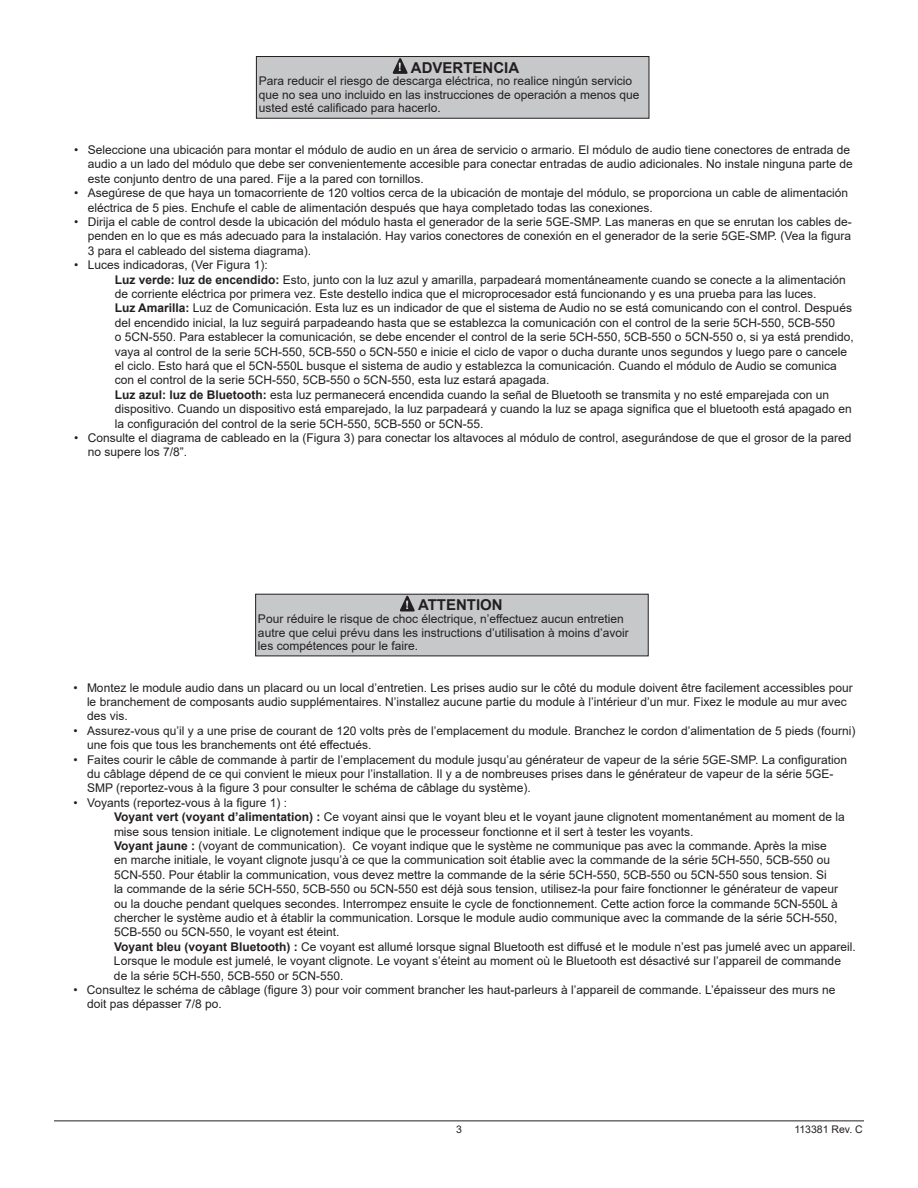
<style>
.page{position:relative;width:918px;height:1188px;background:#fff}
.page>*{position:absolute;margin:0;border:0;box-sizing:border-box;transform-origin:0 0}
.t1{font:700 15px "Arial";color:#231f20}
.t2{font:12px/14.4px "Arial";color:#231f20}
.t3{font:10.5px "Arial";color:#231f20}
.s1{font-size:11.55px;color:#fff}
.s2{font-weight:700}
</style>
<div class="page">
<hr style="left:54px;top:1120px;width:810px;height:1px;background:#231f20">
<div style="left:256px;top:57px;width:393px;height:61px;background:#c7c8ca"></div>
<div style="left:256px;top:56px;width:393px;height:62px;border:1px solid #231f20"></div>
<svg style="left:393px;top:58px;width:14px;height:16px"></svg>
<div style="left:256px;top:594px;width:392px;height:62px;background:#c7c8ca"></div>
<div style="left:255px;top:594px;width:393px;height:62px;border:1px solid #231f20"></div>
<svg style="left:400px;top:596px;width:15px;height:15px"></svg>
<p class="t1" style="left:398px;top:57px;width:122px"><span class="s1">!</span> ADVERTENCIA</p>
<p class="t2" style="left:259px;top:74px;width:382px;line-height:13.5px">Para reducir el riesgo de descarga eléctrica, no realice ningún servicio que no sea uno incluido en las instrucciones de operación a menos que usted esté calificado para hacerlo.</p>
<p class="t2" style="left:88px;top:143px;width:767px;text-indent:-14px">• Seleccione una ubicación para montar el módulo de audio en un área de servicio o armario. El módulo de audio tiene conectores de entrada de audio a un lado del módulo que debe ser convenientemente accesible para conectar entradas de audio adicionales. No instale ninguna parte de este conjunto dentro de una pared. Fije a la pared con tornillos.</p>
<p class="t2" style="left:88px;top:186px;width:762px;text-indent:-14px">• Asegúrese de que haya un tomacorriente de 120 voltios cerca de la ubicación de montaje del módulo, se proporciona un cable de alimentación eléctrica de 5 pies. Enchufe el cable de alimentación después que haya completado todas las conexiones.</p>
<p class="t2" style="left:88px;top:215px;width:766px;text-align:justify;text-indent:-13px">• Dirija el cable de control desde la ubicación del módulo hasta el generador de la serie 5GE-SMP. Las maneras en que se enrutan los cables de&shy;penden en lo que es más adecuado para la instalación. Hay varios conectores de conexión en el generador de la serie 5GE-SMP. (Vea la figura 3 para el cableado del sistema diagrama).</p>
<p class="t2" style="left:115px;top:258px;width:740px;text-indent:-40px">• Luces indicadoras, (Ver Figura 1):<br><span class="s2">Luz verde: luz de encendido:</span> Esto, junto con la luz azul y amarilla, parpadeará momentáneamente cuando se conecte a la alimentación de corriente eléctrica por primera vez. Este destello indica que el microprocesador está funcionando y es una prueba para las luces.<br><span class="s2">Luz Amarilla:</span> Luz de Comunicación. Esta luz es un indicador de que el sistema de Audio no se está comunicando con el control. Después del encendido inicial, la luz seguirá parpadeando hasta que se establezca la comunicación con el control de la serie 5CH-550, 5CB-550<br>o 5CN-550. Para establecer la comunicación, se debe encender el control de la serie 5CH-550, 5CB-550 o 5CN-550 o, si ya está prendido, vaya al control de la serie 5CH-550, 5CB-550 o 5CN-550 e inicie el ciclo de vapor o ducha durante unos segundos y luego pare o cancele el ciclo. Esto hará que el 5CN-550L busque el sistema de audio y establezca la comunicación. Cuando el módulo de Audio se comunica con el control de la serie 5CH-550, 5CB-550 o 5CN-550, esta luz estará apagada.<br><span class="s2">Luz azul: luz de Bluetooth:</span> esta luz permanecerá encendida cuando la señal de Bluetooth se transmita y no esté emparejada con un dispositivo. Cuando un dispositivo está emparejado, la luz parpadeará y cuando la luz se apaga significa que el bluetooth está apagado en la configuración del control de la serie 5CH-550, 5CB-550 or 5CN-55.</p>
<p class="t2" style="left:88px;top:431px;width:765px;text-indent:-14px">• Consulte el diagrama de cableado en la (Figura 3) para conectar los altavoces al módulo de control, asegurándose de que el grosor de la pared no supere los 7/8”.</p>
<p class="t1" style="left:405px;top:594px;width:99px"><span class="s1">!</span> ATTENTION</p>
<p class="t2" style="left:258px;top:612px;width:372px;line-height:13.5px">Pour réduire le risque de choc électrique, n’effectuez aucun entretien autre que celui prévu dans les instructions d’utilisation à moins d’avoir les compétences pour le faire.</p>
<p class="t2" style="left:87px;top:680px;width:767px;text-indent:-14px">• Montez le module audio dans un placard ou un local d’entretien. Les prises audio sur le côté du module doivent être facilement accessibles pour le branchement de composants audio supplémentaires. N’installez aucune partie du module à l’intérieur d’un mur. Fixez le module au mur avec des vis.</p>
<p class="t2" style="left:87px;top:723px;width:770px;text-indent:-14px">• Assurez-vous qu’il y a une prise de courant de 120 volts près de l’emplacement du module. Branchez le cordon d’alimentation de 5 pieds (fourni) une fois que tous les branchements ont été effectués.</p>
<p class="t2" style="left:87px;top:752px;width:762px;text-indent:-14px">• Faites courir le câble de commande à partir de l’emplacement du module jusqu’au générateur de vapeur de la série 5GE-SMP. La configuration du câblage dépend de ce qui convient le mieux pour l’installation. Il y a de nombreuses prises dans le générateur de vapeur de la série 5GE-<br>SMP (reportez-vous à la figure 3 pour consulter le schéma de câblage du système).</p>
<p class="t2" style="left:114px;top:795px;width:743px;text-indent:-40px">• Voyants (reportez-vous à la figure 1) :<br><span class="s2">Voyant vert (voyant d’alimentation) :</span> Ce voyant ainsi que le voyant bleu et le voyant jaune clignotent momentanément au moment de la mise sous tension initiale. Le clignotement indique que le processeur fonctionne et il sert à tester les voyants.<br><span class="s2">Voyant jaune :</span> (voyant de communication). Ce voyant indique que le système ne communique pas avec la commande. Après la mise<br>en marche initiale, le voyant clignote jusqu’à ce que la communication soit établie avec la commande de la série 5CH-550, 5CB-550 ou 5CN-550. Pour établir la communication, vous devez mettre la commande de la série 5CH-550, 5CB-550 ou 5CN-550 sous tension. Si<br>la commande de la série 5CH-550, 5CB-550 ou 5CN-550 est déjà sous tension, utilisez-la pour faire fonctionner le générateur de vapeur<br>ou la douche pendant quelques secondes. Interrompez ensuite le cycle de fonctionnement. Cette action force la commande 5CN-550L à chercher le système audio et à établir la communication. Lorsque le module audio communique avec la commande de la série 5CH-550, 5CB-550 ou 5CN-550, le voyant est éteint.<br><span class="s2">Voyant bleu (voyant Bluetooth) :</span> Ce voyant est allumé lorsque signal Bluetooth est diffusé et le module n’est pas jumelé avec un appareil.<br>Lorsque le module est jumelé, le voyant clignote. Le voyant s’éteint au moment où le Bluetooth est désactivé sur l’appareil de commande de la série 5CH-550, 5CB-550 or 5CN-550.</p>
<p class="t2" style="left:87px;top:983px;width:750px;text-indent:-14px">• Consultez le schéma de câblage (figure 3) pour voir comment brancher les haut-parleurs à l’appareil de commande. L’épaisseur des murs ne doit pas dépasser 7/8 po.</p>
<p class="t3" style="left:456px;top:1122px;width:7px">3</p>
<p class="t3" style="left:794px;top:1122px;width:70px">113381 Rev. C</p>
</div>
